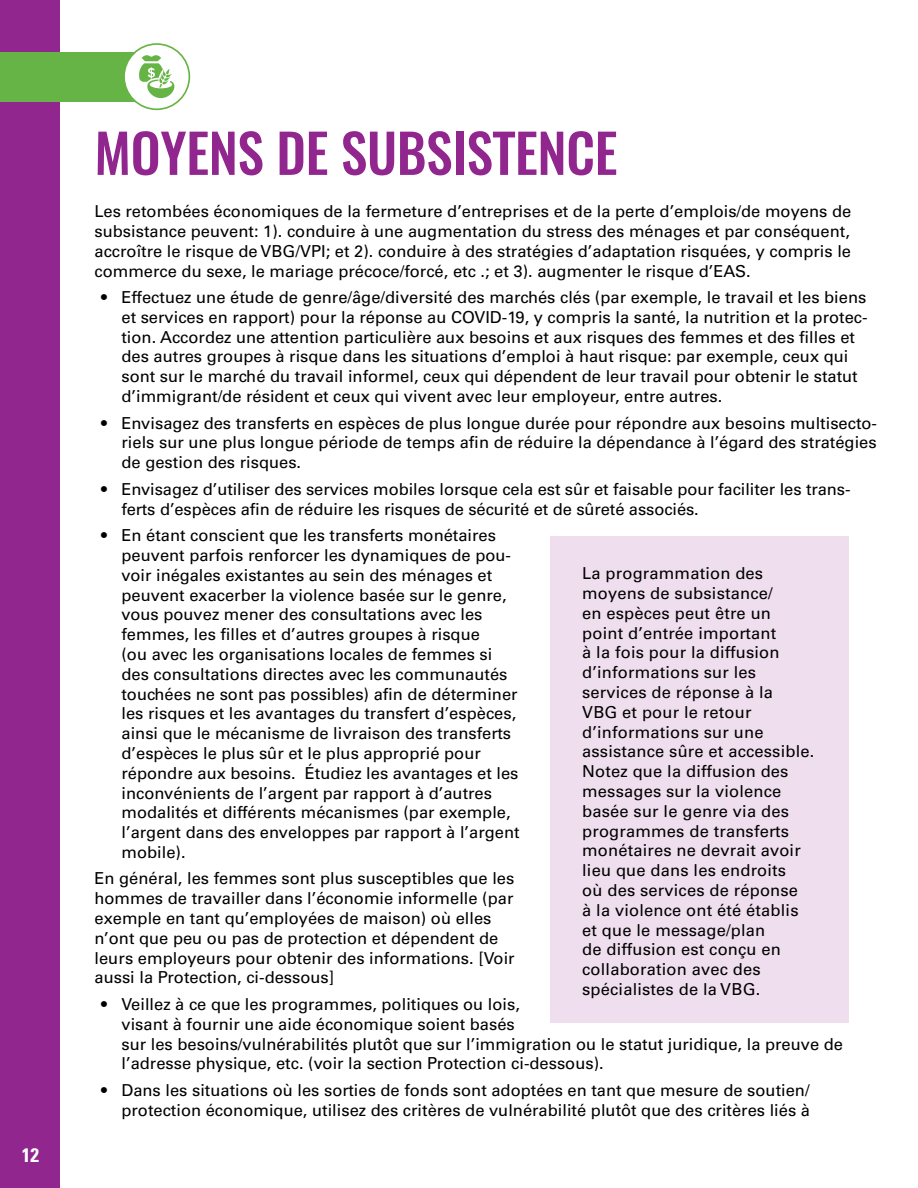
<style>
.page{position:relative;width:918px;height:1188px;background:#fff}
.page>*{position:absolute;margin:0;border:0;box-sizing:border-box;transform-origin:0 0}
.t1{font:500 53.4px "Oswald";letter-spacing:-.005em;color:#91268f}
.t2{font:700 condensed 19.5px "Univers LT Std";color:#fff}
.t3{font:16.5px/19.8px "Univers LT Std";color:#000}
</style>
<div class="page">
<div style="left:0;top:0;width:60px;height:1188px;background:#91268f"></div>
<div style="left:0;top:53px;width:163px;height:49px;background:#66b445"></div>
<div style="left:124px;top:44px;width:65px;height:65px;background:#fff;border-radius:50%"></div>
<div style="left:123px;top:43px;width:67px;height:67px;border:2px solid #66b445;border-radius:50%"></div>
<svg style="left:139px;top:55px;width:35px;height:43px"></svg>
<div style="left:551px;top:537px;width:298px;height:486px;background:#efdeee"></div>
<p class="t2" style="left:22px;top:1143px;width:19px">12</p>
<h1 class="t1" style="left:94px;top:116px;width:524px">MOYENS DE SUBSISTENCE</h1>
<p class="t3" style="left:94px;top:201px;width:758px;text-align:justify">Les retombées économiques de la fermeture d’entreprises et de la perte d’emplois/de moyens de subsistance peuvent: 1). conduire à une augmentation du stress des ménages et par conséquent, accroître le risque de VBG/VPI; et 2). conduire à des stratégies d’adaptation risquées, y compris le commerce du sexe, le mariage précoce/forcé, etc .; et 3). augmenter le risque d’EAS.</p>
<p class="t3" style="left:121px;top:287px;width:748px;text-indent:-20px">• Effectuez une étude de genre/âge/diversité des marchés clés (par exemple, le travail et les biens et services en rapport) pour la réponse au COVID-19, y compris la santé, la nutrition et la protec&shy;tion. Accordez une attention particulière aux besoins et aux risques des femmes et des filles et des autres groupes à risque dans les situations d’emploi à haut risque: par exemple, ceux qui sont sur le marché du travail informel, ceux qui dépendent de leur travail pour obtenir le statut d’immigrant/de résident et ceux qui vivent avec leur employeur, entre autres.</p>
<p class="t3" style="left:121px;top:413px;width:757px;text-align:justify;text-indent:-20px">• Envisagez des transferts en espèces de plus longue durée pour répondre aux besoins multisecto&shy;riels sur une plus longue période de temps afin de réduire la dépendance à l’égard des stratégies de gestion des risques.</p>
<p class="t3" style="left:121px;top:479px;width:731px;text-indent:-20px">• Envisagez d’utiliser des services mobiles lorsque cela est sûr et faisable pour faciliter les trans&shy;ferts d’espèces afin de réduire les risques de sécurité et de sûreté associés.</p>
<p class="t3" style="left:121px;top:525px;width:400px;text-indent:-20px">• En étant conscient que les transferts monétaires peuvent parfois renforcer les dynamiques de pou&shy;voir inégales existantes au sein des ménages et peuvent exacerber la violence basée sur le genre, vous pouvez mener des consultations avec les femmes, les filles et d’autres groupes à risque<br>(ou avec les organisations locales de femmes si des consultations directes avec les communautés touchées ne sont pas possibles) afin de déterminer les risques et les avantages du transfert d’espèces, ainsi que le mécanisme de livraison des transferts d’espèces le plus sûr et le plus approprié pour répondre aux besoins. Étudiez les avantages et les inconvénients de l’argent par rapport à d’autres modalités et différents mécanismes (par exemple, l’argent dans des enveloppes par rapport à l’argent mobile).</p>
<p class="t3" style="left:94px;top:869px;width:422px">En général, les femmes sont plus susceptibles que les hommes de travailler dans l’économie informelle (par exemple en tant qu’employées de maison) où elles n’ont que peu ou pas de protection et dépendent de leurs employeurs pour obtenir des informations. [Voir aussi la Protection, ci-dessous]</p>
<p class="t3" style="left:121px;top:994px;width:723px;text-indent:-20px">• Veillez à ce que les programmes, politiques ou lois,<br>visant à fournir une aide économique soient basés<br>sur les besoins/vulnérabilités plutôt que sur l’immigration ou le statut juridique, la preuve de l’adresse physique, etc. (voir la section Protection ci-dessous).</p>
<p class="t3" style="left:101px;top:1080px;width:710px;text-align:right">• Dans les situations où les sorties de fonds sont adoptées en tant que mesure de soutien/ protection économique, utilisez des critères de vulnérabilité plutôt que des critères liés à</p>
<p class="t3" style="left:582px;top:563px;width:234px">La programmation des moyens de subsistance/<br>en espèces peut être un point d’entrée important<br>à la fois pour la diffusion d’informations sur les services de réponse à la<br>VBG et pour le retour d’informations sur une assistance sûre et accessible.<br>Notez que la diffusion des messages sur la violence basée sur le genre via des programmes de transferts monétaires ne devrait avoir lieu que dans les endroits<br>où des services de réponse<br>à la violence ont été établis et que le message/plan<br>de diffusion est conçu en collaboration avec des spécialistes de la VBG.</p>
</div>
